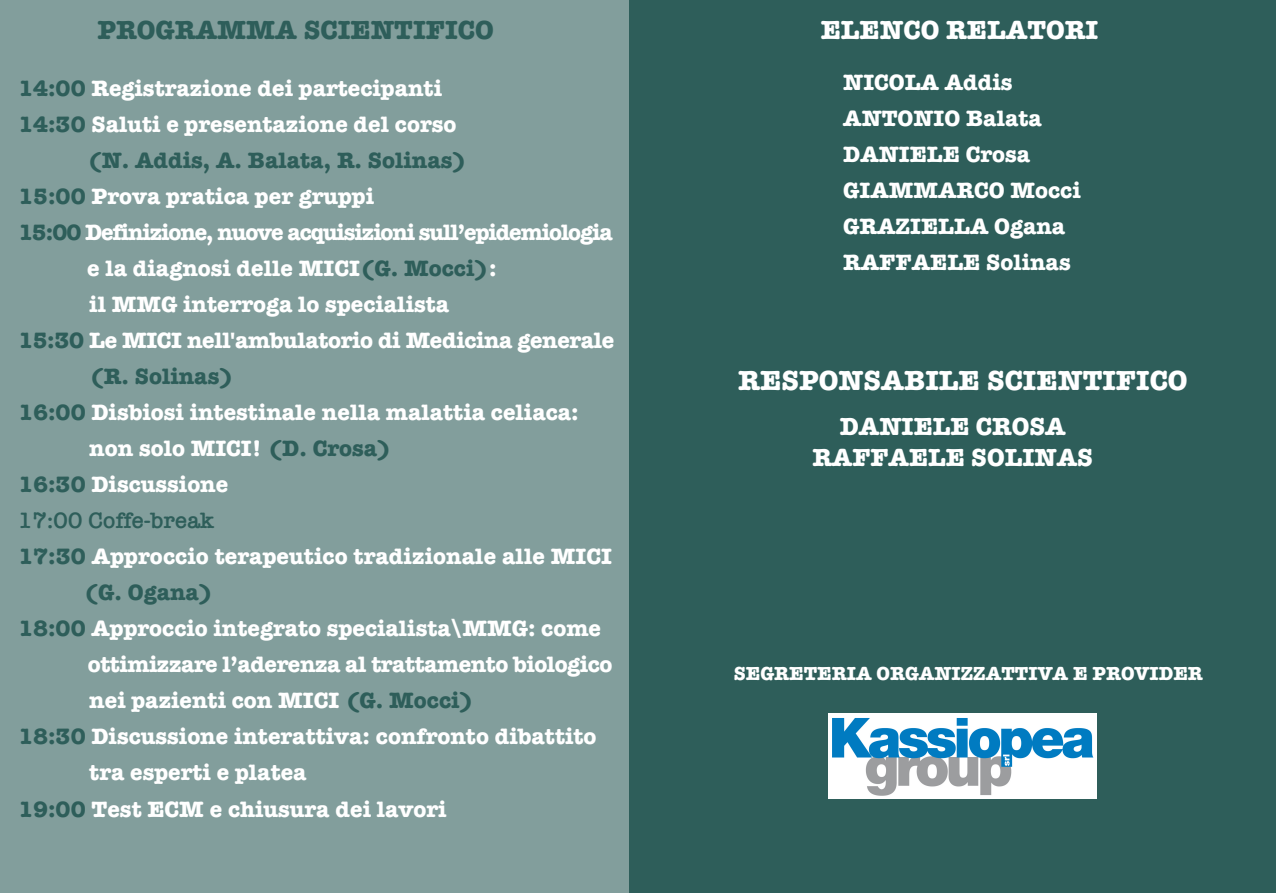
<style>
.page{position:relative;width:1276px;height:893px;background:#fff}
.page>*{position:absolute;margin:0;border:0;box-sizing:border-box;transform-origin:0 0}
.t1{font:700 28.5px "American Typewriter";color:#fff}
.t2{font:700 27px "American Typewriter";color:#2e5e5a}
.t3{font:700 27px "American Typewriter";color:#fff}
.t4{font:700 25.5px/30.6px "American Typewriter";color:#fff;text-align:center}
.t5{font:700 22.95px/36px "American Typewriter";color:#fff}
.t6{font:700 22.95px "American Typewriter";letter-spacing:-.045em;color:#fff}
.t7{font:700 22.95px "American Typewriter";color:#2e5e5a}
.t8{font:700 22.95px "American Typewriter";letter-spacing:-.02em;color:#fff}
.t9{font:600 22.95px "American Typewriter";color:#2e5e5a}
.t10{font:700 19.5px "American Typewriter";color:#fff}
.s1{color:#2e5e5a}
</style>
<div class="page">
<div style="left:0;top:0;width:629px;height:893px;background:#829e9c"></div>
<div style="left:629px;top:0;width:647px;height:893px;background:#2e5e5a"></div>
<img style="left:828px;top:713px;width:268px;height:85px">
<p class="t2" style="left:98px;top:7px;width:398px">PROGRAMMA SCIENTIFICO</p>
<p class="t3" style="left:821px;top:7px;width:279px">ELENCO RELATORI</p>
<p class="t5" style="left:843px;top:63px;width:239px">NICOLA Addis<br>ANTONIO Balata<br>DANIELE Crosa<br>GIAMMARCO Mocci<br>GRAZIELLA Ogana<br>RAFFAELE Solinas</p>
<p class="t5" style="left:18px;top:70px;width:425px"><span class="s1">14:00</span> Registrazione dei partecipanti</p>
<p class="t5" style="left:18px;top:106px;width:440px"><span class="s1">14:30</span> Saluti e presentazione del corso</p>
<p class="t7" style="left:87px;top:141px;width:381px">(N. Addis, A. Balata, R. Solinas)</p>
<p class="t5" style="left:18px;top:178px;width:358px"><span class="s1">15:00</span> Prova pratica per gruppi</p>
<p class="t6" style="left:18px;top:213px;width:596px"><span class="s1">15:00</span> Definizione, nuove acquisizioni sull’epidemiologia</p>
<p class="t5" style="left:87px;top:250px;width:411px">e la diagnosi delle MICI<span class="s1">(G. Mocci)</span>:</p>
<p class="t5" style="left:89px;top:286px;width:361px">il MMG interroga lo specialista</p>
<p class="t5" style="left:18px;top:322px;width:598px"><span class="s1">15:30</span> Le MICI nell'ambulatorio di Medicina generale</p>
<p class="t7" style="left:89px;top:357px;width:146px">(R. Solinas)</p>
<p class="t5" style="left:18px;top:394px;width:562px"><span class="s1">16:00</span> Disbiosi intestinale nella malattia celiaca:</p>
<p class="t5" style="left:89px;top:430px;width:304px">non solo MICI! <span class="s1">(D. Crosa)</span></p>
<p class="t5" style="left:18px;top:466px;width:212px"><span class="s1">16:30</span> Discussione</p>
<p class="t9" style="left:18px;top:503px;width:198px">17:00 Coffe-break</p>
<p class="t5" style="left:18px;top:538px;width:595px"><span class="s1">17:30</span> Approccio terapeutico tradizionale alle MICI</p>
<p class="t7" style="left:84px;top:573px;width:131px">(G. Ogana)</p>
<p class="t5" style="left:18px;top:610px;width:584px"><span class="s1">18:00</span> Approccio integrato specialista\MMG: come</p>
<p class="t8" style="left:88px;top:645px;width:526px">ottimizzare l’aderenza al trattamento biologico</p>
<p class="t5" style="left:89px;top:682px;width:386px">nei pazienti con MICI <span class="s1">(G. Mocci)</span></p>
<p class="t5" style="left:18px;top:718px;width:580px"><span class="s1">18:30</span> Discussione interattiva: confronto dibattito</p>
<p class="t5" style="left:89px;top:754px;width:219px">tra esperti e platea</p>
<p class="t5" style="left:18px;top:790px;width:430px"><span class="s1">19:00</span> Test ECM e chiusura dei lavori</p>
<p class="t1" style="left:738px;top:356px;width:451px">RESPONSABILE SCIENTIFICO</p>
<p class="t4" style="left:812px;top:410px;width:282px">DANIELE CROSA<br>RAFFAELE SOLINAS</p>
<p class="t10" style="left:734px;top:657px;width:470px">SEGRETERIA ORGANIZZATTIVA E PROVIDER</p>
</div>
